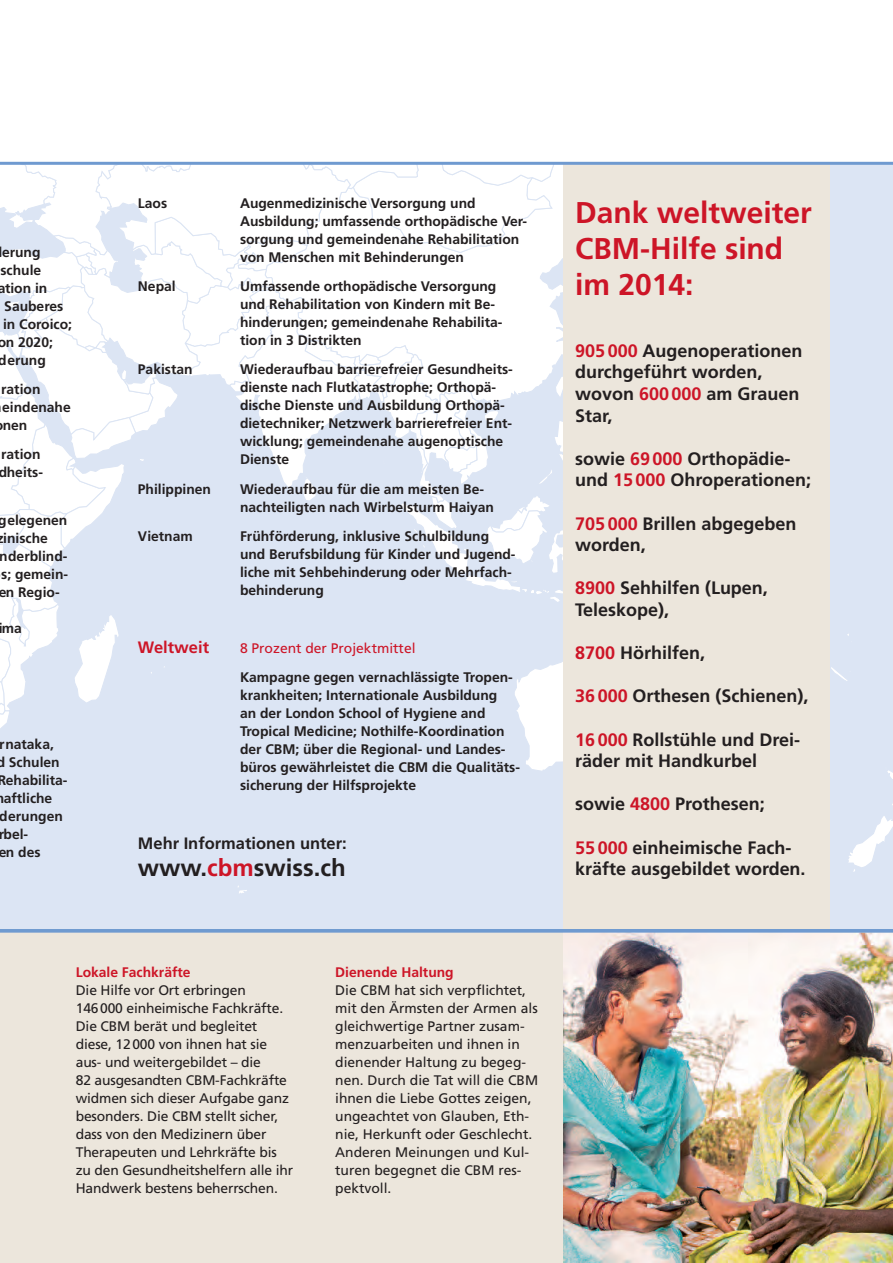
<style>
.page{position:relative;width:893px;height:1263px;background:#fff}
.page>*{position:absolute;margin:0;border:0;box-sizing:border-box;transform-origin:0 0}
.t1{font:700 30px/36px "Frutiger LT";color:#cd1527}
.t2{font:700 24px "Frutiger LT";color:#231f20}
.t3{font:700 18px/21.6px "Frutiger LT";color:#231f20}
.t4{font:700 16.5px "Frutiger LT";color:#231f20}
.t5{font:700 16.5px "Frutiger LT";color:#cd1527}
.t6{font:700 13.8px/18px "Frutiger LT";color:#231f20}
.t7{font:13.8px/18px "Frutiger LT";letter-spacing:-.01em;color:#231f20}
.t8{font:700 13.8px "Frutiger LT";color:#cd1527}
.t9{font:13.8px "Frutiger LT";color:#cd1527}
.s1{color:#cd1527}
</style>
<div class="page">
<div style="left:0;top:255px;width:893px;height:674px;background:#dce5f4"></div>
<svg style="left:844px;top:766px;width:49px;height:108px"></svg>
<svg style="left:841px;top:904px;width:4px;height:5px"></svg>
<svg style="left:872px;top:482px;width:4px;height:5px"></svg>
<svg style="left:847px;top:466px;width:5px;height:4px"></svg>
<svg style="left:848px;top:479px;width:7px;height:9px"></svg>
<svg style="left:829px;top:666px;width:27px;height:17px"></svg>
<svg style="left:236px;top:884px;width:13px;height:12px"></svg>
<svg style="left:511px;top:779px;width:52px;height:25px"></svg>
<svg style="left:845px;top:630px;width:14px;height:21px"></svg>
<svg style="left:0;top:255px;width:563px;height:524px"></svg>
<svg style="left:0;top:165px;width:893px;height:90px"></svg>
<div style="left:0;top:932px;width:893px;height:331px;background:#ece6dc"></div>
<div style="left:563px;top:164px;width:266px;height:1098px;background:#ece6dc"></div>
<hr style="left:0;top:929px;width:893px;height:3px;background:#6f9ad0">
<hr style="left:0;top:162px;width:893px;height:3px;background:#6f9ad0">
<img style="left:563px;top:933px;width:330px;height:330px">
<img style="left:563px;top:933px;width:266px;height:329px">
<hr style="left:0;top:930px;width:893px;height:3px;background:#6f9ad0">
<p class="t6" style="left:2px;top:244px;width:40px">erung</p>
<p class="t6" style="left:0;top:262px;width:42px">schule</p>
<p class="t6" style="left:-3px;top:280px;width:52px">ation in</p>
<p class="t6" style="left:4px;top:298px;width:61px">Sauberes</p>
<p class="t6" style="left:3px;top:316px;width:71px">in Coroico;</p>
<p class="t6" style="left:-3px;top:334px;width:57px">on 2020;</p>
<p class="t6" style="left:-1px;top:352px;width:48px">derung</p>
<p class="t6" style="left:1px;top:382px;width:71px">ration eindenahe nen</p>
<p class="t6" style="left:-2px;top:447px;width:46px">ration dheits-</p>
<p class="t6" style="left:-1px;top:512px;width:70px">gelegenen</p>
<p class="t6" style="left:3px;top:530px;width:46px">inische</p>
<p class="t6" style="left:0;top:548px;width:69px">nderblind-</p>
<p class="t6" style="left:1px;top:566px;width:68px">s; gemein-</p>
<p class="t6" style="left:-2px;top:584px;width:63px">en Regio-</p>
<p class="t6" style="left:-2px;top:620px;width:25px">ima</p>
<p class="t6" style="left:0;top:737px;width:56px">rnataka,</p>
<p class="t6" style="left:-3px;top:755px;width:65px">d Schulen</p>
<p class="t6" style="left:-3px;top:773px;width:72px">Rehabilita-</p>
<p class="t6" style="left:4px;top:791px;width:50px">aftliche</p>
<p class="t6" style="left:0;top:809px;width:65px">derungen</p>
<p class="t6" style="left:-2px;top:827px;width:32px">rbel-</p>
<p class="t6" style="left:-2px;top:845px;width:44px">en des</p>
<p class="t6" style="left:138px;top:195px;width:31px">Laos</p>
<p class="t6" style="left:240px;top:195px;width:289px">Augenmedizinische Versorgung und Ausbildung; umfassende orthopädische Ver&shy;sorgung und gemeindenahe Rehabilitation von Menschen mit Behinderungen</p>
<p class="t6" style="left:138px;top:278px;width:39px">Nepal</p>
<p class="t6" style="left:240px;top:278px;width:264px">Umfassende orthopädische Versorgung und Rehabilitation von Kindern mit Be&shy;hinderungen; gemeindenahe Rehabilita&shy;tion in 3 Distrikten</p>
<p class="t6" style="left:138px;top:362px;width:56px">Pakistan</p>
<p class="t6" style="left:240px;top:362px;width:274px">Wiederaufbau barrierefreier Gesundheits&shy;dienste nach Flutkatastrophe; Orthopä&shy;dische Dienste und Ausbildung Orthopä&shy;dietechniker; Netzwerk barrierefreier Ent&shy;wicklung; gemeindenahe augenoptische Dienste</p>
<p class="t6" style="left:138px;top:481px;width:75px">Philippinen</p>
<p class="t6" style="left:240px;top:481px;width:256px">Wiederaufbau für die am meisten Be&shy;nachteiligten nach Wirbelsturm Haiyan</p>
<p class="t6" style="left:138px;top:528px;width:56px">Vietnam</p>
<p class="t6" style="left:240px;top:528px;width:277px">Frühförderung, inklusive Schulbildung und Berufsbildung für Kinder und Jugend&shy;liche mit Sehbehinderung oder Mehrfach&shy;behinderung</p>
<p class="t5" style="left:138px;top:641px;width:73px">Weltweit</p>
<p class="t9" style="left:240px;top:643px;width:177px">8 Prozent der Projektmittel</p>
<p class="t6" style="left:240px;top:670px;width:281px">Kampagne gegen vernachlässigte Tropen&shy;krankheiten; Internationale Ausbildung<br>an der London School of Hygiene and Tropical Medicine; Nothilfe-Koordination der CBM; über die Regional- und Landes&shy;büros gewährleistet die CBM die Qualitäts&shy;sicherung der Hilfsprojekte</p>
<p class="t4" style="left:138px;top:836px;width:210px">Mehr Informationen unter:</p>
<h2 class="t2" style="left:138px;top:858px;width:209px">www.<span class="s1">cbm</span>swiss.ch</h2>
<p class="t8" style="left:76px;top:966px;width:116px">Lokale Fachkräfte</p>
<p class="t7" style="left:76px;top:982px;width:219px">Die Hilfe vor Ort erbringen<br>146000 einheimische Fachkräfte.<br>Die CBM berät und begleitet diese, 12000 von ihnen hat sie aus- und weitergebildet – die<br>82 ausgesandten CBM-Fachkräfte widmen sich dieser Aufgabe ganz besonders. Die CBM stellt sicher, dass von den Medizinern über<br>Therapeuten und Lehrkräfte bis zu den Gesundheitshelfern alle ihr<br>Handwerk bestens beherrschen.</p>
<p class="t8" style="left:335px;top:966px;width:120px">Dienende Haltung</p>
<p class="t7" style="left:335px;top:982px;width:204px">Die CBM hat sich verpflichtet, mit den Ärmsten der Armen als gleichwertige Partner zusam&shy;menzuarbeiten und ihnen in dienender Haltung zu begeg&shy;nen. Durch die Tat will die CBM ihnen die Liebe Gottes zeigen, ungeachtet von Glauben, Eth&shy;nie, Herkunft oder Geschlecht.<br>Anderen Meinungen und Kul&shy;turen begegnet die CBM res&shy;pektvoll.</p>
<h1 class="t1" style="left:575px;top:196px;width:238px">Dank weltweiter<br>CBM-Hilfe sind im 2014:</h1>
<h3 class="t3" style="left:575px;top:341px;width:229px"><span class="s1">905000</span> Augenoperationen durchgeführt worden, wovon <span class="s1">600 000</span> am Grauen<br>Star,</h3>
<h3 class="t3" style="left:575px;top:449px;width:237px">sowie <span class="s1">69 000</span> Orthopädie&shy;und <span class="s1">15 000</span> Ohroperationen;</h3>
<h3 class="t3" style="left:575px;top:514px;width:223px"><span class="s1">705 000</span> Brillen abgegeben worden,</h3>
<h3 class="t3" style="left:575px;top:579px;width:194px"><span class="s1">8900</span> Sehhilfen (Lupen,<br>Teleskope),</h3>
<h3 class="t3" style="left:575px;top:644px;width:131px"><span class="s1">8700</span> Hörhilfen,</h3>
<h3 class="t3" style="left:575px;top:687px;width:235px"><span class="s1">36 000</span> Orthesen (Schienen),</h3>
<h3 class="t3" style="left:575px;top:730px;width:226px"><span class="s1">16000</span> Rollstühle und Drei - räder mit Handkurbel</h3>
<h3 class="t3" style="left:575px;top:795px;width:191px">sowie <span class="s1">4800</span> Prothesen;</h3>
<h3 class="t3" style="left:575px;top:838px;width:232px"><span class="s1">55 000</span> einheimische Fach&shy;kräfte ausgebildet worden.</h3>
</div>
